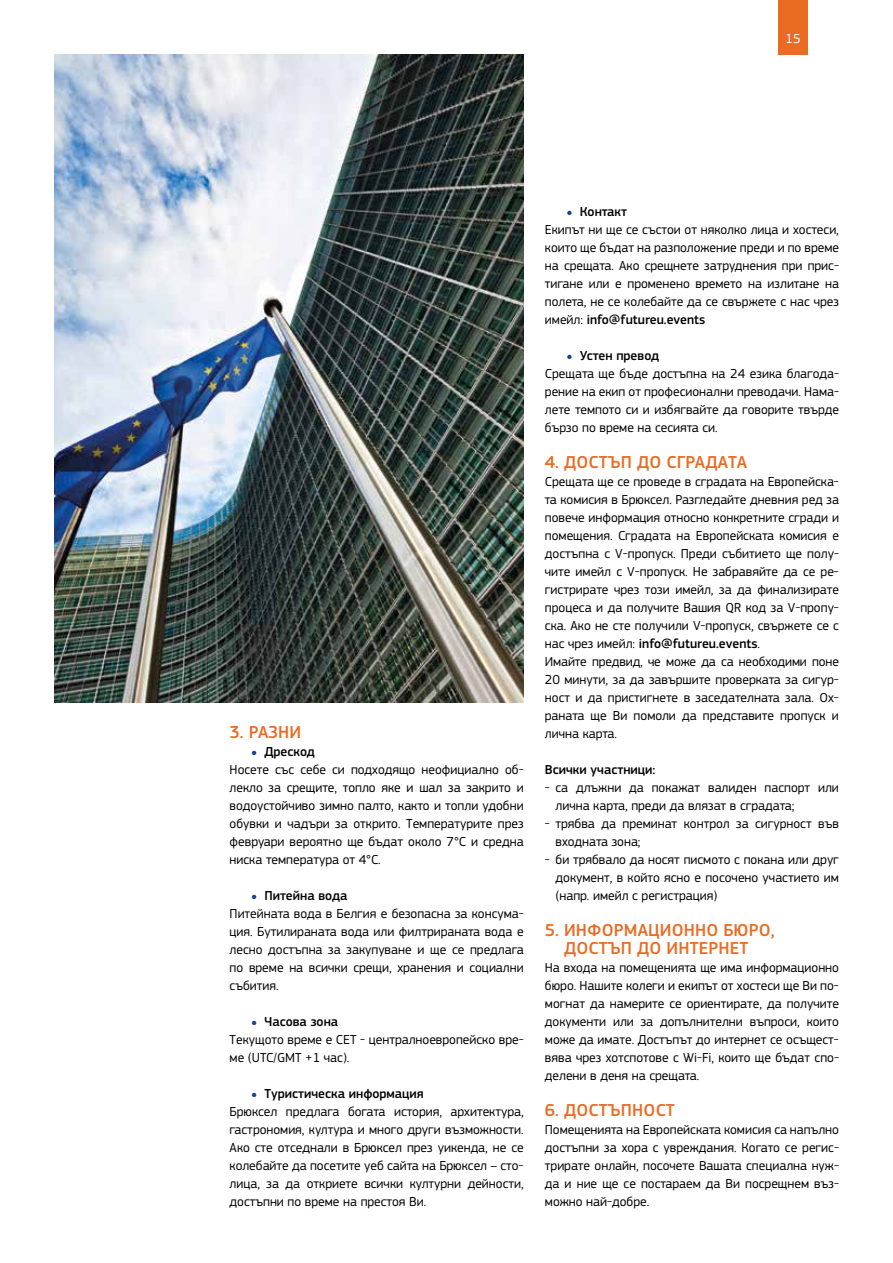
<style>
.page{position:relative;width:893px;height:1263px;background:#fff}
.page>*{position:absolute;margin:0;border:0;box-sizing:border-box;transform-origin:0 0}
.t1{font:500 18px "EC Square Sans Pro";letter-spacing:.01em;color:#ea6b22}
.t2{font:13.5px/18px "EC Square Sans Pro";color:#000}
.t3{font:500 13.5px "EC Square Sans Pro";color:#000}
.t4{font:13.5px "EC Square Sans Pro";color:#fff}
.s1{font-size:24px;color:#164194}
.s2{font-weight:500}
.s3{color:#fff}
</style>
<div class="page">
<div style="left:778px;top:0;width:30px;height:54px;background:#ea6b22"></div>
<img style="left:54px;top:54px;width:470px;height:648px">
<p class="t4" style="left:785px;top:30px;width:17px">15</p>
<h1 class="t1" style="left:230px;top:722px;width:73px">3. РАЗНИ</h1>
<p class="t2" style="left:230px;top:743px;width:296px;text-indent:21px"><span class="s1">•</span> <span class="s2">Дрескод<br></span>Носете със себе си подходящо неофициално об&shy;лекло за срещите, топло яке и шал за закрито и водоустойчиво зимно палто, както и топли удобни обувки и чадъри за открито. Температурите през февруари вероятно ще бъдат около 7°C и средна ниска температура от 4°C.</p>
<p class="t2" style="left:230px;top:887px;width:296px;text-indent:21px"><span class="s1">•</span> <span class="s2">Питейна вода<br></span>Питейната вода в Белгия е безопасна за консума&shy;ция. Бутилираната вода или филтрираната вода е лесно достъпна за закупуване и ще се предлага по време на всички срещи, хранения и социални събития.</p>
<p class="t2" style="left:230px;top:1013px;width:296px;text-indent:21px"><span class="s1">•</span> <span class="s2">Часова зона<br></span>Текущото време е CET - централноевропейско вре&shy;ме (UTC/GMT +1 час).</p>
<p class="t2" style="left:230px;top:1085px;width:296px;text-indent:21px"><span class="s1">•</span> <span class="s2">Туристическа информация<br></span>Брюксел предлага богата история, архитектура, гастрономия, култура и много други възможности.<br>Ако сте отседнали в Брюксел през уикенда, не се колебайте да посетите уеб сайта на Брюксел – сто&shy;лица, за да откриете всички културни дейности, достъпни по време на престоя Ви.</p>
<p class="t2" style="left:545px;top:203px;width:296px;text-indent:21px"><span class="s1">•</span> <span class="s2">Контакт<br></span>Екипът ни ще се състои от няколко лица и хостеси, които ще бъдат на разположение преди и по време на срещата. Ако срещнете затруднения при прис&shy;тигане или е променено времето на излитане на полета, не се колебайте да се свържете с нас чрез имейл: <span class="s2">info@futureu.events</span></p>
<p class="t2" style="left:545px;top:347px;width:296px;text-indent:21px"><span class="s1">•</span> <span class="s2">Устен превод<br></span>Срещата ще бъде достъпна на 24 езика благода&shy;рение на екип от професионални преводачи. Нама&shy;лете темпото си и избягвайте да говорите твърде бързо по време на сесията си.</p>
<h1 class="t1" style="left:545px;top:452px;width:204px">4. ДОСТЪП ДО СГРАДАТА</h1>
<p class="t2" style="left:545px;top:473px;width:296px">Срещата ще се проведе в сградата на Европейска&shy;та комисия в Брюксел. Разгледайте дневния ред за повече информация относно конкретните сгради и помещения. Сградата на Европейската комисия е достъпна с V-пропуск. Преди събитието ще полу&shy;чите имейл с V-пропуск. Не забравяйте да се ре&shy;гистрирате чрез този имейл, за да финализирате процеса и да получите Вашия QR код за V-пропу&shy;ска. Ако не сте получили V-пропуск, свържете се с нас чрез имейл: <span class="s2">info@futureu.events</span>.<br>Имайте предвид, че може да са необходими поне 20 минути, за да завършите проверката за сигур&shy;ност и да пристигнете в заседателната зала. Ох&shy;раната ще Ви помоли да представите пропуск и лична карта.</p>
<p class="t3" style="left:545px;top:762px;width:112px">Всички участници:</p>
<p class="t2" style="left:556px;top:779px;width:285px;text-indent:-11px">- са длъжни да покажат валиден паспорт или лична карта, преди да влязат в сградата;</p>
<p class="t2" style="left:556px;top:815px;width:285px;text-indent:-11px">- трябва да преминат контрол за сигурност във входната зона;</p>
<p class="t2" style="left:556px;top:851px;width:285px;text-align:justify;text-indent:-11px">- би трябвало да носят писмото с покана или друг документ, в който ясно е посочено участието им (напр. имейл с регистрация)</p>
<h1 class="t1" style="left:545px;top:920px;width:231px">5. ИНФОРМАЦИОННО БЮРО,</h1>
<h1 class="t1" style="left:545px;top:938px;width:205px"><span class="s3">5.</span> ДОСТЪП ДО ИНТЕРНЕТ</h1>
<p class="t2" style="left:545px;top:959px;width:296px;text-align:justify">На входа на помещенията ще има информационно бюро. Нашите колеги и екипът от хостеси ще Ви по&shy;могнат да намерите се ориентирате, да получите документи или за допълнителни въпроси, които може да имате. Достъпът до интернет се осъщест&shy;вява чрез хотспотове с Wi-Fi, които ще бъдат спо&shy;делени в деня на срещата.</p>
<h1 class="t1" style="left:545px;top:1100px;width:131px">6. ДОСТЪПНОСТ</h1>
<p class="t2" style="left:545px;top:1121px;width:296px;text-align:justify">Помещенията на Европейската комисия са напълно достъпни за хора с увреждания. Когато се регис&shy;трирате онлайн, посочете Вашата специална нуж&shy;да и ние ще се постараем да Ви посрещнем въз&shy;можно най-добре.</p>
</div>
